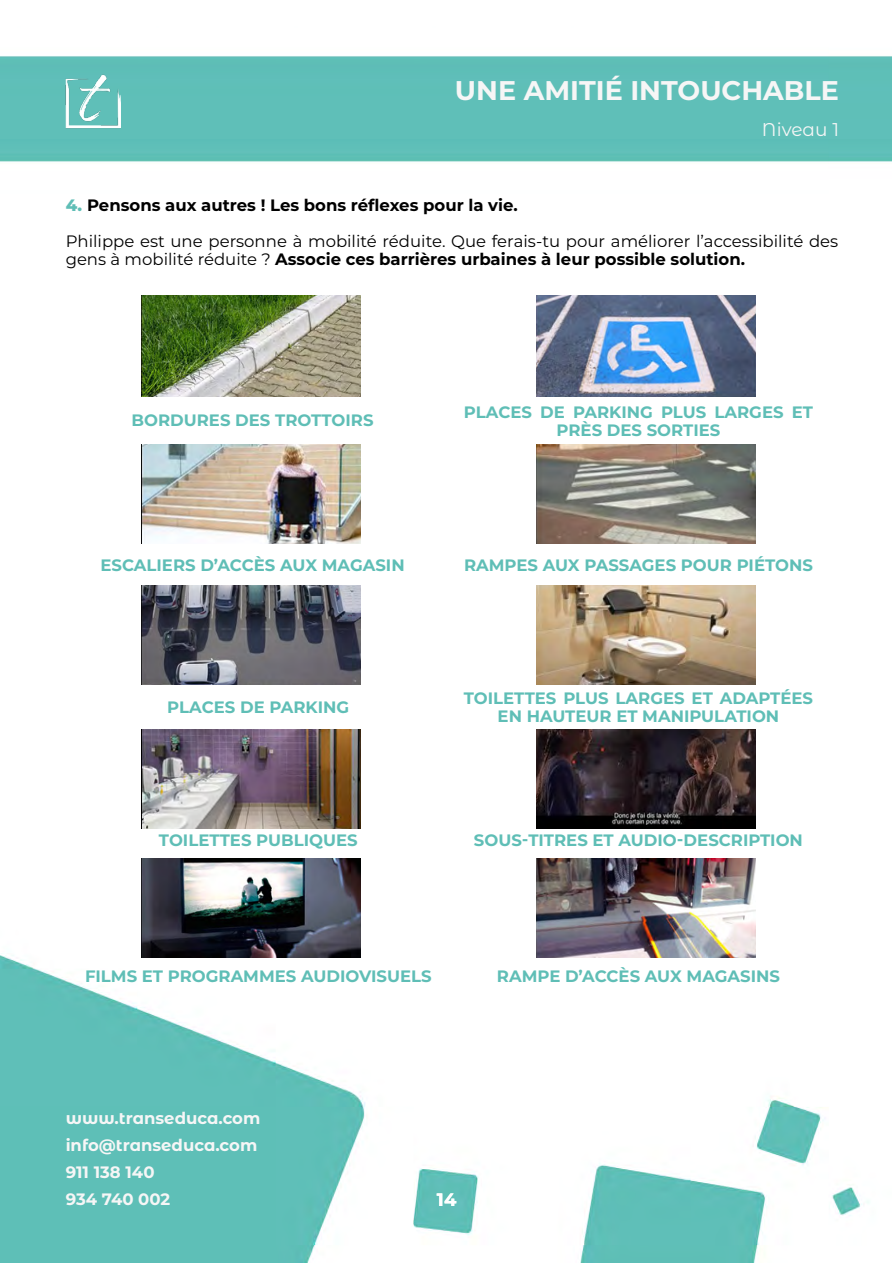
<style>
.page{position:relative;width:893px;height:1263px;background:#fff}
.page>*{position:absolute;margin:0;border:0;box-sizing:border-box;transform-origin:0 0}
.t1{font:700 27px "Montserrat";color:#f6f6f6}
.t2{font:18.45px "Montserrat Alternates";color:#f6f6f6}
.t3{font:700 18px "Montserrat";color:#fff}
.t4{font:700 16.5px/18px "Montserrat";color:#5fbeb6;text-align:center}
.t5{font:16.5px/36px "Montserrat";color:#000}
.t6{font:700 16.5px "Montserrat";color:#000}
.t7{font:700 16.5px/27px "Montserrat Alternates";color:#f6f6f6}
.s1{font-weight:800;color:#5fbeb6}
.s2{font-weight:700}
.s3{font-weight:400}
</style>
<div class="page">
<img style="left:0;top:56px;width:892px;height:1207px">
<img style="left:66px;top:74px;width:55px;height:66px">
<img style="left:537px;top:296px;width:219px;height:100px">
<img style="left:141px;top:296px;width:219px;height:100px">
<img style="left:141px;top:444px;width:219px;height:99px">
<img style="left:537px;top:444px;width:219px;height:99px">
<img style="left:537px;top:585px;width:219px;height:99px">
<img style="left:141px;top:585px;width:219px;height:99px">
<img style="left:537px;top:729px;width:219px;height:99px">
<img style="left:141px;top:729px;width:219px;height:99px">
<img style="left:537px;top:859px;width:219px;height:99px">
<img style="left:141px;top:859px;width:219px;height:99px">
<h1 class="t1" style="left:455px;top:71px;width:385px">UNE AMITIÉ INTOUCHABLE</h1>
<p class="t2" style="left:762px;top:117px;width:78px">Niveau 1</p>
<p class="t5" style="left:66px;top:187px;width:774px"><span class="s1">4.</span> <span class="s2">Pensons aux autres ! Les bons réflexes pour la vie.<br></span>Philippe est une personne à mobilité réduite. Que ferais-tu pour améliorer l’accessibilité des</p>
<p class="t6" style="left:66px;top:248px;width:681px"><span class="s3">gens à mobilité réduite ?</span> Associe ces barrières urbaines à leur possible solution.</p>
<p class="t4" style="left:132px;top:410px;width:244px">BORDURES DES TROTTOIRS</p>
<p class="t4" style="left:464px;top:403px;width:351px">PLACES DE PARKING PLUS LARGES ET<br>PRÈS DES SORTIES</p>
<p class="t4" style="left:100px;top:555px;width:306px">ESCALIERS D’ACCÈS AUX MAGASIN</p>
<p class="t4" style="left:464px;top:555px;width:350px">RAMPES AUX PASSAGES POUR PIÉTONS</p>
<p class="t4" style="left:167px;top:697px;width:183px">PLACES DE PARKING</p>
<p class="t4" style="left:159px;top:830px;width:200px">TOILETTES PUBLIQUES</p>
<p class="t4" style="left:464px;top:689px;width:351px">TOILETTES PLUS LARGES ET ADAPTÉES<br>EN HAUTEUR ET MANIPULATION</p>
<p class="t4" style="left:474px;top:830px;width:330px">SOUS-TITRES ET AUDIO-DESCRIPTION</p>
<p class="t4" style="left:85px;top:966px;width:348px">FILMS ET PROGRAMMES AUDIOVISUELS</p>
<p class="t4" style="left:497px;top:966px;width:285px">RAMPE D’ACCÈS AUX MAGASINS</p>
<p class="t7" style="left:66px;top:1104px;width:196px">www.transeduca.com info@transeduca.com<br>911 138 140<br>934 740 002</p>
<p class="t3" style="left:437px;top:1186px;width:21px">14</p>
</div>
